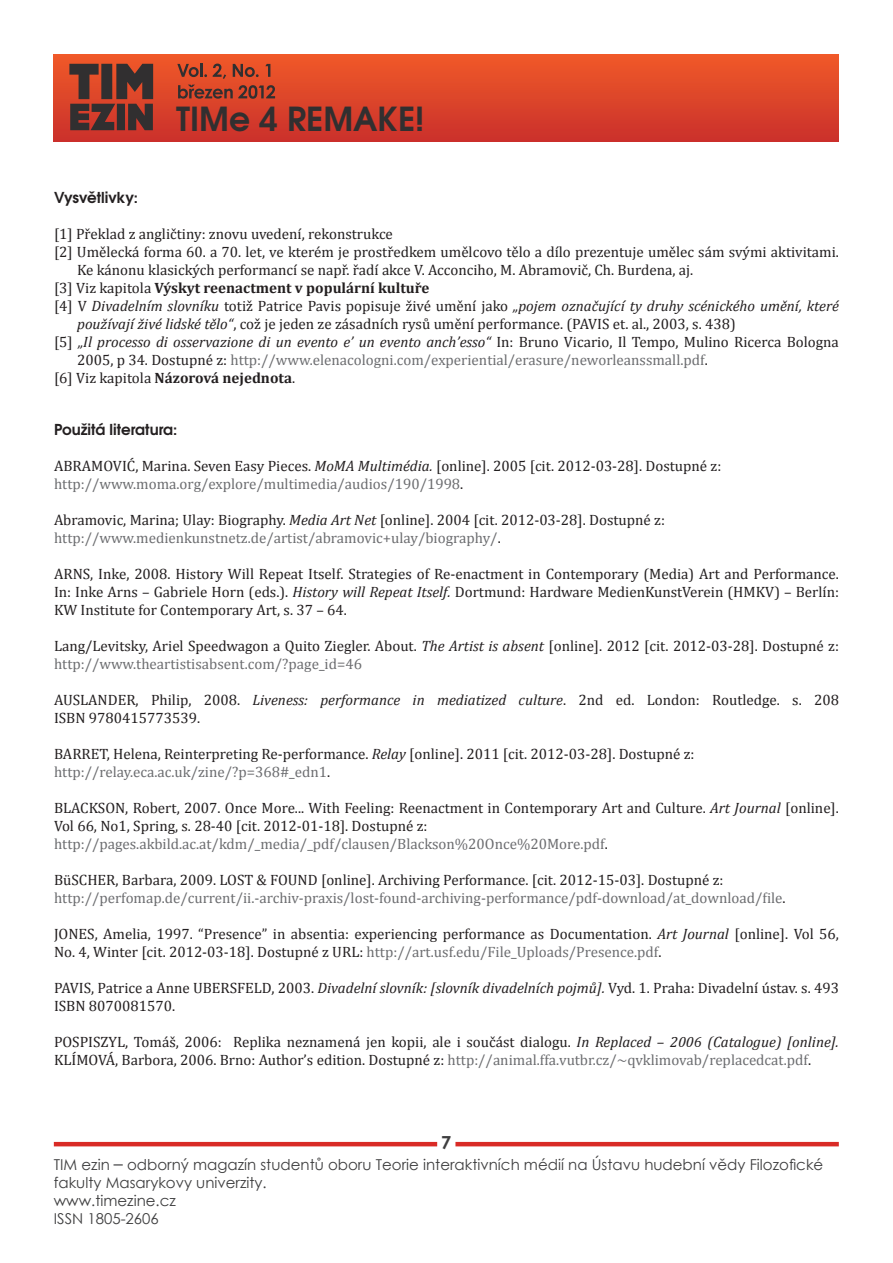
<style>
.page{position:relative;width:893px;height:1263px;background:#fff}
.page>*{position:absolute;margin:0;border:0;box-sizing:border-box;transform-origin:0 0}
.t1{font:700 33px "Te X Gyre Adventor";color:#312f30}
.t2{font:700 18px "Century Gothic";color:#3e3e3f}
.t3{font:15px/18px "Cambria";color:#231f20}
.t4{font:15px/18px "Cambria";color:#6c6d70}
.t5{font:15px/18px "Century Gothic";color:#3e3e3f}
.t6{font:700 15px "Cambria";color:#231f20}
.t7{font:700 15px "Te X Gyre Adventor";color:#231f20}
.s1{font-weight:400}
.s2{font-style:italic}
.s3{color:#231f20}
.s4{font-style:italic;color:#231f20}
.s5{color:#6c6d70}
.s6{color:#fff}
.s7{font-size:18px}
</style>
<div class="page">
<div style="left:54px;top:54px;width:785px;height:87px;background:linear-gradient(to bottom,#f05a28,#ca312b)"></div>
<hr style="left:54px;top:1142px;width:383px;height:4px;background:#d92b26">
<hr style="left:455px;top:1142px;width:384px;height:4px;background:#d92b26">
<svg style="left:69px;top:64px;width:84px;height:66px;background:#6b362d"></svg>
<svg style="left:177px;top:64px;width:30px;height:13px"></svg>
<svg style="left:213px;top:64px;width:13px;height:15px"></svg>
<svg style="left:233px;top:64px;width:26px;height:13px"></svg>
<svg style="left:265px;top:64px;width:5px;height:13px"></svg>
<svg style="left:178px;top:85px;width:97px;height:14px"></svg>
<p class="t1" style="left:176px;top:90px;width:250px">TIMe 4 REMAKE!</p>
<p class="t7" style="left:54px;top:184px;width:86px">Vysvětlivky:</p>
<p class="t3" style="left:54px;top:224px;width:340px">[1] Překlad z angličtiny: znovu uvedení, rekonstrukce</p>
<p class="t3" style="left:77px;top:242px;width:763px;text-indent:-23px">[2] Umělecká forma 60. a 70. let, ve kterém je prostředkem umělcovo tělo a dílo prezentuje umělec sám svými aktivitami.<br>Ke kánonu klasických performancí se např. řadí akce V. Acconciho, M. Abramovič, Ch. Burdena, aj.</p>
<p class="t6" style="left:54px;top:277px;width:377px"><span class="s1">[3] Viz kapitola</span> Výskyt reenactment v populární kultuře</p>
<p class="t3" style="left:77px;top:296px;width:763px;text-indent:-23px">[4] V <span class="s2">Divadelním slovníku</span> totiž Patrice Pavis popisuje živé umění jako <span class="s2">„pojem označující ty druhy scénického umění, které používají živé lidské tělo“</span>, což je jeden ze zásadních rysů umění performance. (PAVIS et. al., 2003, s. 438)</p>
<p class="t4" style="left:77px;top:332px;width:763px;text-indent:-23px"><span class="s3">[5]</span> <span class="s4">„Il processo di osservazione di un evento e’ un evento anch’esso“</span> <span class="s3">In: Bruno Vicario, Il Tempo, Mulino Ricerca Bologna<br>2005, p 34. Dostupné z:</span> http://www.elenacologni.com/experiential/erasure/neworleanssmall.pdf<span class="s3">.</span></p>
<p class="t6" style="left:54px;top:367px;width:243px"><span class="s1">[6] Viz kapitola</span> Názorová nejednota<span class="s1">.</span></p>
<p class="t7" style="left:54px;top:417px;width:125px">Použitá literatura:</p>
<p class="t3" style="left:54px;top:457px;width:669px">ABRAMOVIĆ, Marina. Seven Easy Pieces. <span class="s2">MoMA Multimédia.</span> [online]. 2005 [cit. 2012-03-28]. Dostupné z:</p>
<p class="t4" style="left:54px;top:475px;width:411px">http://www.moma.org/explore/multimedia/audios/190/1998<span class="s3">.</span></p>
<p class="t3" style="left:54px;top:511px;width:612px">Abramovic, Marina; Ulay: Biography. <span class="s2">Media Art Net</span> [online]. 2004 [cit. 2012-03-28]. Dostupné z:</p>
<p class="t4" style="left:54px;top:529px;width:448px">http://www.medienkunstnetz.de/artist/abramovic+ulay/biography/<span class="s3">.</span></p>
<p class="t3" style="left:54px;top:565px;width:786px;text-align:justify">ARNS, Inke, 2008. History Will Repeat Itself. Strategies of Re-enactment in Contemporary (Media) Art and Performance.<br>In: Inke Arns – Gabriele Horn (eds.). <span class="s2">History will Repeat Itself.</span> Dortmund: Hardware MedienKunstVerein (HMKV) – Berlín:<br>KW Institute for Contemporary Art, s. 37 – 64.</p>
<p class="t3" style="left:54px;top:637px;width:786px">Lang/Levitsky, Ariel Speedwagon a Quito Ziegler. About. <span class="s2">The Artist is absent</span> [online]. 2012 [cit. 2012-03-28]. Dostupné z: <span class="s5">http://www.theartistisabsent.com/?page_id=46</span><span class="s6">.</span></p>
<p class="t3" style="left:54px;top:691px;width:786px">AUSLANDER, Philip, 2008. <span class="s2">Liveness: performance in mediatized culture</span>. 2nd ed. London: Routledge. s. 208<br>ISBN 9780415773539.</p>
<p class="t3" style="left:54px;top:745px;width:642px">BARRET, Helena, Reinterpreting Re-performance. <span class="s2">Relay</span> [online]. 2011 [cit. 2012-03-28]. Dostupné z:</p>
<p class="t4" style="left:54px;top:763px;width:278px">http://relay.eca.ac.uk/zine/?p=368#_edn1<span class="s3">.</span></p>
<p class="t3" style="left:54px;top:799px;width:786px">BLACKSON, Robert, 2007. Once More... With Feeling: Reenactment in Contemporary Art and Culture. <span class="s2">Art Journal</span> [online].<br>Vol 66, No1, Spring, s. 28-40 [cit. 2012-01-18]. Dostupné z:</p>
<p class="t4" style="left:54px;top:835px;width:555px">http://pages.akbild.ac.at/kdm/_media/_pdf/clausen/Blackson%20Once%20More.pdf<span class="s3">.</span></p>
<p class="t3" style="left:54px;top:871px;width:671px">BüSCHER, Barbara, 2009. LOST &amp; FOUND [online]. Archiving Performance. [cit. 2012-15-03]. Dostupné z:</p>
<p class="t4" style="left:54px;top:889px;width:733px">http://perfomap.de/current/ii.-archiv-praxis/lost-found-archiving-performance/pdf-download/at_download/file<span class="s3">.</span></p>
<p class="t3" style="left:54px;top:925px;width:786px">JONES, Amelia, 1997. “Presence” in absentia: experiencing performance as Documentation. <span class="s2">Art Journal</span> [online]. Vol 56,<br>No. 4, Winter [cit. 2012-03-18]. Dostupné z URL: <span class="s5">http://art.usf.edu/File_Uploads/Presence.pdf</span>.</p>
<p class="t3" style="left:54px;top:979px;width:786px">PAVIS, Patrice a Anne UBERSFELD, 2003. <span class="s2">Divadelní slovník: [slovník divadelních pojmů].</span> Vyd. 1. Praha: Divadelní ústav. s. 493<br>ISBN 8070081570.</p>
<p class="t3" style="left:54px;top:1033px;width:786px">POSPISZYL, Tomáš, 2006: Replika neznamená jen kopii, ale i součást dialogu. <span class="s2">In Replaced – 2006 (Catalogue) [online].<br></span>KLÍMOVÁ, Barbora, 2006. Brno: Author’s edition. Dostupné z: <span class="s5">http://animal.ffa.vutbr.cz/~qvklimovab/replacedcat.pdf</span>.</p>
<p class="t2" style="left:441px;top:1129px;width:12px">7</p>
<p class="t5" style="left:54px;top:1155px;width:771px">TIM ezin <span class="s7">–</span> odborný magazín studentů oboru Teorie interaktivních médií na Ústavu hudební vědy Filozofické fakulty Masarykovy univerzity.</p>
<p class="t5" style="left:54px;top:1191px;width:123px">www.timezine.cz</p>
<p class="t5" style="left:54px;top:1209px;width:107px">ISSN 1805-2606</p>
</div>
